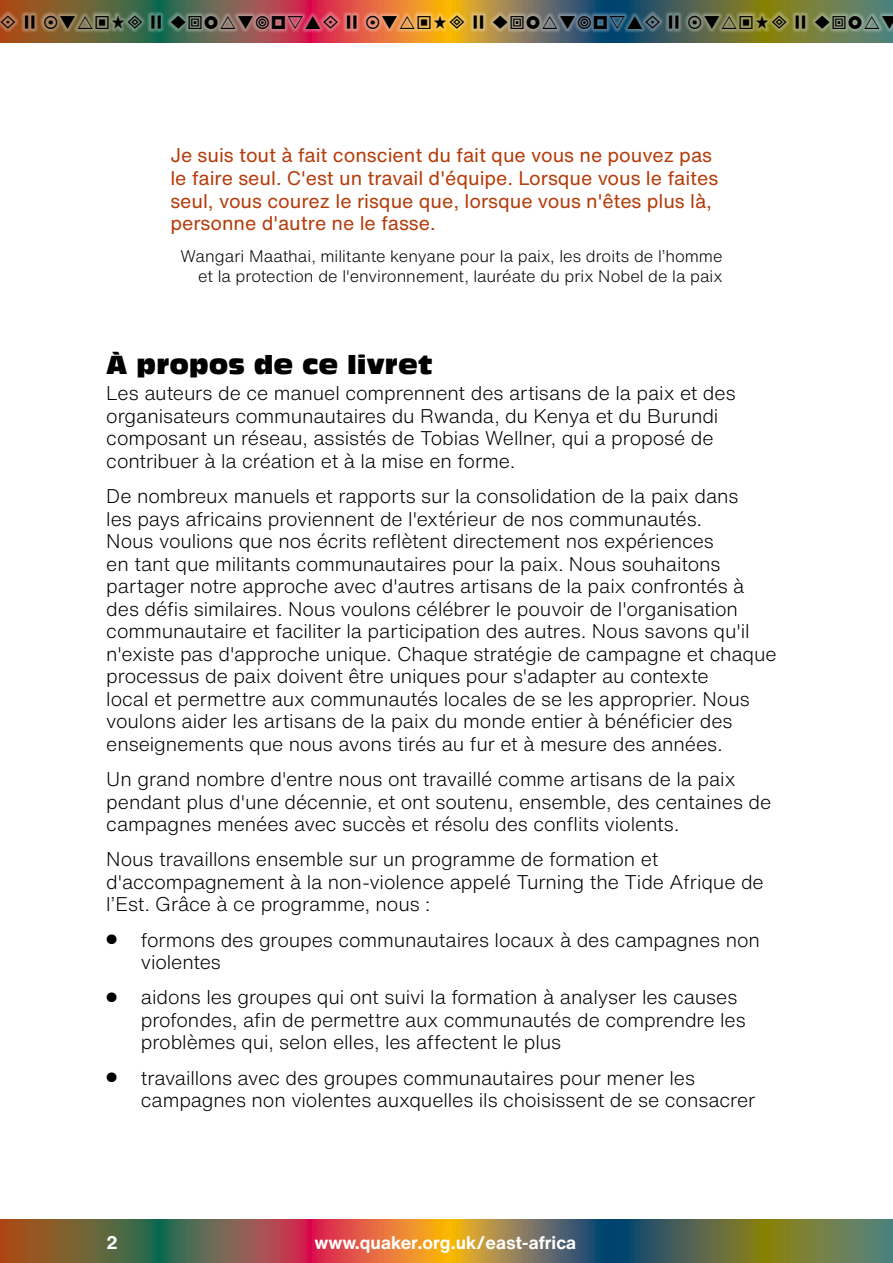
<style>
.page{position:relative;width:893px;height:1263px;background:#fff}
.page>*{position:absolute;margin:0;border:0;box-sizing:border-box;transform-origin:0 0}
.t1{font:25.5px "Antique Olive Compact";color:#000}
.t2{font:300 19.5px/22.5px "Helvetica Now Text";letter-spacing:-.005em;color:#000}
.t3{font:19.5px/22.5px "Helvetica Now Text";color:#b43d0b}
.t4{font:700 18px "Helvetica Now Text";color:#fff}
.t5{font:300 16.5px/19.8px "Helvetica Now Text";color:#000;text-align:right}
</style>
<div class="page">
<svg style="left:0;top:1219px;width:893px;height:44px;background:#816a47"></svg>
<svg style="left:0;top:0;width:893px;height:43px;background:#816a47"></svg>
<div style="left:0;top:11px;width:893px;height:22px;background:#fff;opacity:.75"></div>
<svg style="left:1px;top:16px;width:15px;height:13px"></svg>
<svg style="left:25px;top:16px;width:10px;height:13px"></svg>
<svg style="left:152px;top:16px;width:9px;height:13px"></svg>
<svg style="left:347px;top:16px;width:10px;height:13px"></svg>
<svg style="left:474px;top:16px;width:9px;height:13px"></svg>
<svg style="left:669px;top:16px;width:10px;height:13px"></svg>
<svg style="left:796px;top:16px;width:9px;height:13px"></svg>
<svg style="left:44px;top:16px;width:98px;height:13px"></svg>
<svg style="left:171px;top:16px;width:167px;height:13px;background:#b78285"></svg>
<svg style="left:366px;top:16px;width:98px;height:13px"></svg>
<svg style="left:493px;top:16px;width:167px;height:13px;background:#7c8e95"></svg>
<svg style="left:688px;top:16px;width:99px;height:13px"></svg>
<svg style="left:815px;top:16px;width:78px;height:13px"></svg>
<p class="t3" style="left:170px;top:144px;width:549px">Je suis tout à fait conscient du fait que vous ne pouvez pas le faire seul. C'est un travail d'équipe. Lorsque vous le faites seul, vous courez le risque que, lorsque vous n'êtes plus là, personne d'autre ne le fasse.</p>
<p class="t5" style="left:180px;top:246px;width:544px">Wangari Maathai, militante kenyane pour la paix, les droits de l’homme et la protection de l'environnement, lauréate du prix Nobel de la paix</p>
<h1 class="t1" style="left:106px;top:349px;width:328px">À propos de ce livret</h1>
<p class="t2" style="left:106px;top:382px;width:631px">Les auteurs de ce manuel comprennent des artisans de la paix et des organisateurs communautaires du Rwanda, du Kenya et du Burundi composant un réseau, assistés de Tobias Wellner, qui a proposé de contribuer à la création et à la mise en forme.</p>
<p class="t2" style="left:106px;top:484px;width:672px">De nombreux manuels et rapports sur la consolidation de la paix dans<br>les pays africains proviennent de l'extérieur de nos communautés.<br>Nous voulions que nos écrits reflètent directement nos expériences<br>en tant que militants communautaires pour la paix. Nous souhaitons partager notre approche avec d'autres artisans de la paix confrontés à des défis similaires. Nous voulons célébrer le pouvoir de l'organisation communautaire et faciliter la participation des autres. Nous savons qu'il n'existe pas d'approche unique. Chaque stratégie de campagne et chaque processus de paix doivent être uniques pour s'adapter au contexte<br>local et permettre aux communautés locales de se les approprier. Nous voulons aider les artisans de la paix du monde entier à bénéficier des enseignements que nous avons tirés au fur et à mesure des années.</p>
<p class="t2" style="left:106px;top:767px;width:666px">Un grand nombre d'entre nous ont travaillé comme artisans de la paix pendant plus d'une décennie, et ont soutenu, ensemble, des centaines de campagnes menées avec succès et résolu des conflits violents.</p>
<p class="t2" style="left:106px;top:847px;width:659px">Nous travaillons ensemble sur un programme de formation et d'accompagnement à la non-violence appelé Turning the Tide Afrique de l’Est. Grâce à ce programme, nous :</p>
<p class="t2" style="left:141px;top:928px;width:621px;text-indent:-35px"><sup>●</sup> formons des groupes communautaires locaux à des campagnes non violentes</p>
<p class="t2" style="left:141px;top:985px;width:606px;text-indent:-35px"><sup>●</sup> aidons les groupes qui ont suivi la formation à analyser les causes profondes, afin de permettre aux communautés de comprendre les problèmes qui, selon elles, les affectent le plus</p>
<p class="t2" style="left:141px;top:1066px;width:616px;text-indent:-35px"><sup>●</sup> travaillons avec des groupes communautaires pour mener les campagnes non violentes auxquelles ils choisissent de se consacrer</p>
<p class="t4" style="left:106px;top:1229px;width:13px">2</p>
<p class="t4" style="left:314px;top:1229px;width:263px">www.quaker.org.uk/east-africa</p>
</div>
